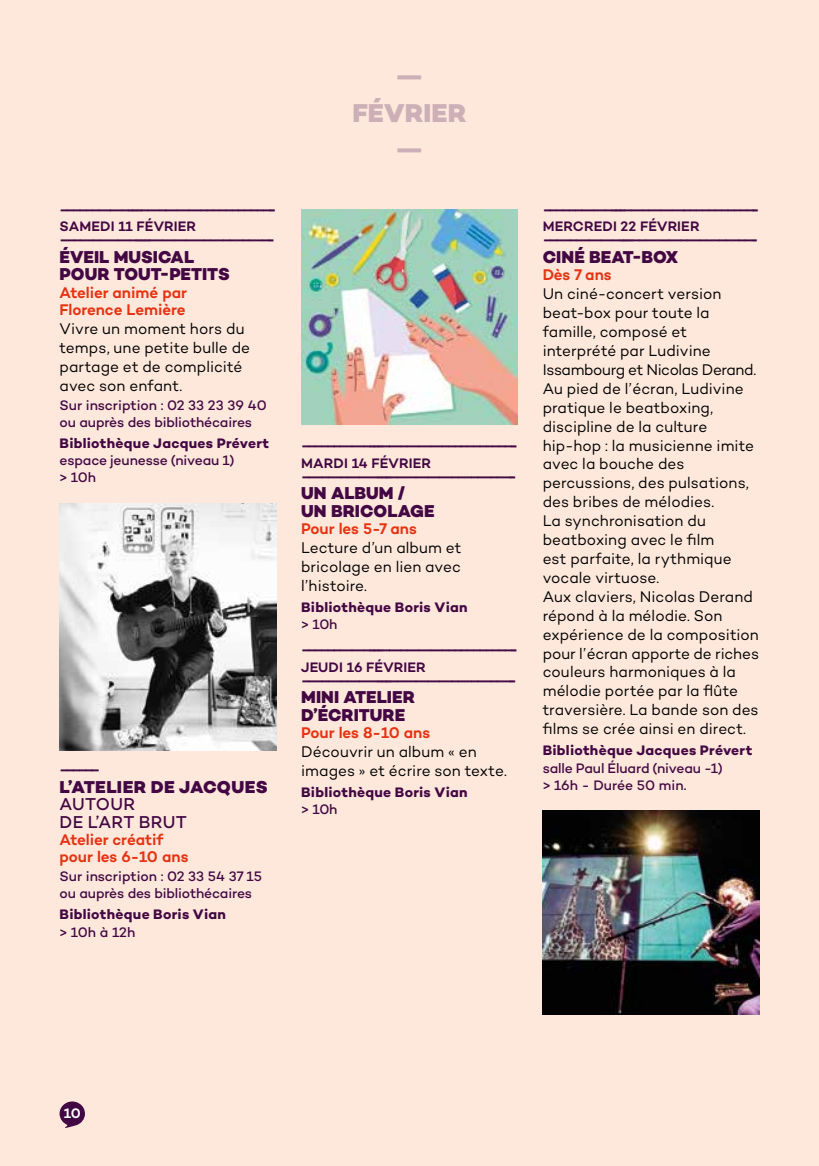
<style>
.page{position:relative;width:819px;height:1166px;background:#fde8db}
.page>*{position:absolute;margin:0;border:0;box-sizing:border-box;transform-origin:0 0}
.t1{font:800 26.25px/36.8px "Campton";letter-spacing:.01em;color:#cdafb7;text-align:center}
.t2{font:800 17.5px/17.5px "Campton";letter-spacing:.005em;color:#430743}
.t3{font:500 17.5px/17.5px "Campton";letter-spacing:.02em;color:#430743}
.t4{font:15.75px/18.9px "Campton";letter-spacing:.005em;color:#000}
.t5{font:600 15.75px/17.5px "Campton";letter-spacing:-.005em;color:#e63312}
.t6{font:700 14px "Campton";letter-spacing:.02em;color:#430743}
.t7{font:500 14px/16.8px "Campton";letter-spacing:-.01em;color:#430743}
.t8{font:600 14px "Campton";letter-spacing:.01em;color:#430743}
.t9{font:600 14px "Campton";color:#fff}
</style>
<div class="page">
<svg style="left:60px;top:1101px;width:25px;height:27px"></svg>
<img style="left:301px;top:209px;width:217px;height:215px">
<img style="left:60px;top:503px;width:216px;height:247px">
<img style="left:542px;top:811px;width:217px;height:203px">
<p class="t6" style="left:60px;top:201px;width:218px">––––––——–---–—–———–––––––––––-</p>
<p class="t8" style="left:60px;top:218px;width:138px">SAMEDI 11 FÉVRIER</p>
<p class="t6" style="left:60px;top:232px;width:217px">–––––––——–---––———–––––––––––-</p>
<p class="t2" style="left:60px;top:248px;width:171px">ÉVEIL MUSICAL<br>POUR TOUT-PETITS</p>
<p class="t5" style="left:60px;top:283px;width:129px">Atelier animé par<br>Florence Lemière</p>
<p class="t4" style="left:60px;top:319px;width:192px">Vivre un moment hors du temps, une petite bulle de partage et de complicité avec son enfant.</p>
<p class="t7" style="left:60px;top:397px;width:209px">Sur inscription : 02 33 23 39 40 ou auprès des bibliothécaires</p>
<p class="t6" style="left:60px;top:434px;width:211px">Bibliothèque Jacques Prévert</p>
<p class="t7" style="left:60px;top:451px;width:177px;line-height:17.5px">espace jeunesse (niveau 1) &gt; 10h</p>
<p class="t6" style="left:60px;top:761px;width:42px">––––––</p>
<p class="t2" style="left:60px;top:778px;width:209px">L’ATELIER DE JACQUES</p>
<p class="t3" style="left:60px;top:795px;width:129px">AUTOUR<br>DE L’ART BRUT</p>
<p class="t5" style="left:60px;top:831px;width:130px;line-height:16.8px">Atelier créatif pour les 6-10 ans</p>
<p class="t7" style="left:60px;top:868px;width:204px">Sur inscription : 02 33 54 37 15 ou auprès des bibliothécaires</p>
<p class="t6" style="left:60px;top:905px;width:168px">Bibliothèque Boris Vian</p>
<p class="t7" style="left:60px;top:923px;width:77px">&gt; 10h à 12h</p>
<h1 class="t1" style="left:352px;top:58px;width:116px">—<br>FÉVRIER —</h1>
<p class="t6" style="left:301px;top:437px;width:218px">––––––——–---–—–———–––––––––––-</p>
<p class="t8" style="left:301px;top:454px;width:131px">MARDI 14 FÉVRIER</p>
<p class="t6" style="left:301px;top:468px;width:217px">–––––––——–---––———–––––––––––-</p>
<p class="t2" style="left:301px;top:484px;width:135px">UN ALBUM /<br>UN BRICOLAGE</p>
<p class="t5" style="left:301px;top:520px;width:117px">Pour les 5-7 ans</p>
<p class="t4" style="left:301px;top:538px;width:162px;text-align:justify">Lecture d’un album et bricolage en lien avec l’histoire.</p>
<p class="t6" style="left:301px;top:598px;width:168px">Bibliothèque Boris Vian</p>
<p class="t7" style="left:301px;top:616px;width:38px">&gt; 10h</p>
<p class="t6" style="left:301px;top:641px;width:218px">––––––——–---–—–———–––––––––––-</p>
<p class="t8" style="left:301px;top:658px;width:126px">JEUDI 16 FÉVRIER</p>
<p class="t6" style="left:301px;top:672px;width:217px">–––––––——–---––———–––––––––––-</p>
<p class="t2" style="left:301px;top:688px;width:115px">MINI ATELIER<br>D’ÉCRITURE</p>
<p class="t5" style="left:301px;top:723px;width:131px">Pour les 8-10 ans</p>
<p class="t4" style="left:301px;top:742px;width:207px">Découvrir un album « en images » et écrire son texte.</p>
<p class="t6" style="left:301px;top:783px;width:168px">Bibliothèque Boris Vian</p>
<p class="t7" style="left:301px;top:801px;width:38px">&gt; 10h</p>
<p class="t6" style="left:542px;top:201px;width:218px">––––––——–---–—–———–––––––––––-</p>
<p class="t8" style="left:542px;top:218px;width:158px">MERCREDI 22 FÉVRIER</p>
<p class="t6" style="left:542px;top:232px;width:217px">–––––––——–---––———–––––––––––-</p>
<p class="t2" style="left:542px;top:248px;width:137px">CINÉ BEAT-BOX</p>
<p class="t5" style="left:542px;top:266px;width:70px">Dès 7 ans</p>
<p class="t4" style="left:542px;top:284px;width:218px">Un ciné-concert version beat-box pour toute la famille, composé et interprété par Ludivine<br>Issambourg et Nicolas Derand.<br>Au pied de l’écran, Ludivine pratique le beatboxing, discipline de la culture hip-hop : la musicienne imite avec la bouche des percussions, des pulsations, des bribes de mélodies.<br>La synchronisation du beatboxing avec le film<br>est parfaite, la rythmique vocale virtuose.<br>Aux claviers, Nicolas Derand répond à la mélodie. Son expérience de la composition pour l’écran apporte de riches couleurs harmoniques à la mélodie portée par la flûte traversière. La bande son des films se crée ainsi en direct.</p>
<p class="t6" style="left:542px;top:741px;width:211px">Bibliothèque Jacques Prévert</p>
<p class="t7" style="left:542px;top:759px;width:182px;line-height:17.5px">salle Paul Éluard (niveau -1) &gt; 16h - Durée 50 min.</p>
<p class="t9" style="left:64px;top:1104px;width:19px">10</p>
</div>
